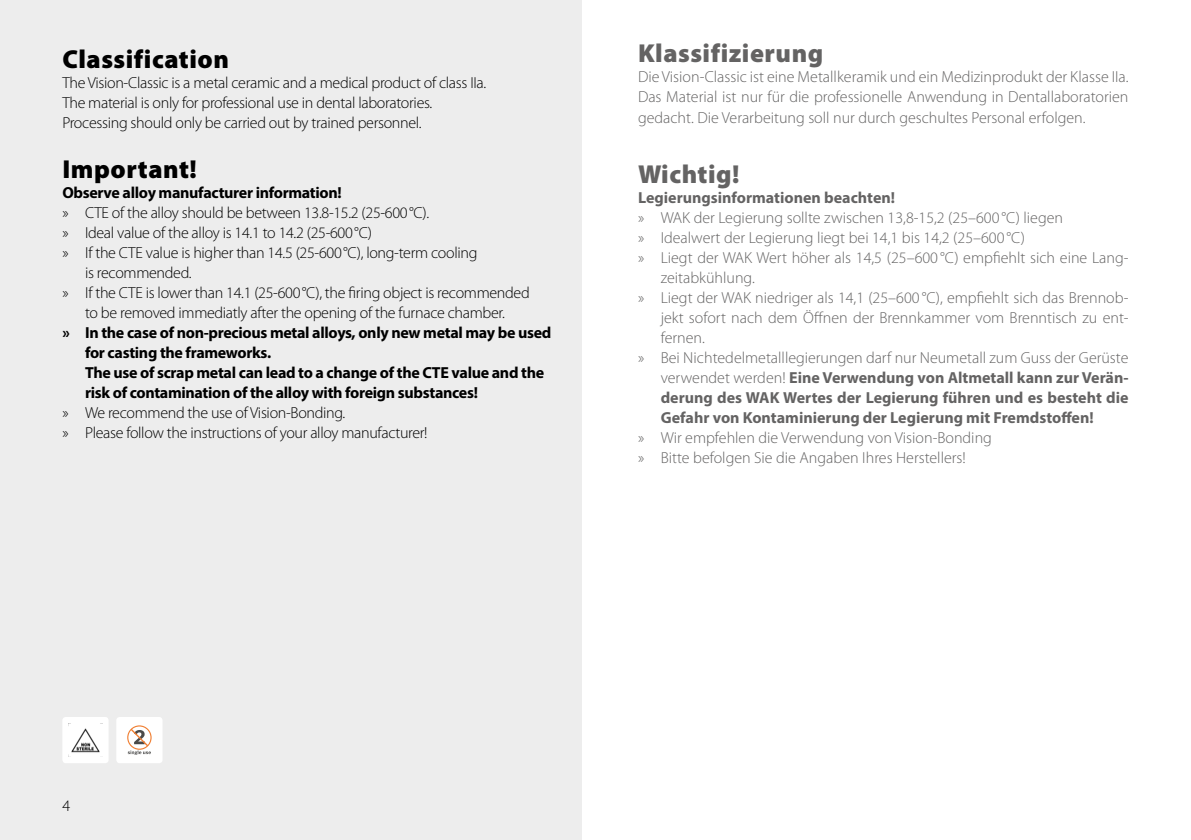
<style>
.page{position:relative;width:1191px;height:840px;background:#fff}
.page>*{position:absolute;margin:0;border:0;box-sizing:border-box;transform-origin:0 0}
.t1{font:900 26px "Myriad Pro";letter-spacing:.02em;color:#000}
.t2{font:900 26px "Myriad Pro";letter-spacing:.02em;color:#646363}
.t3{font:300 16px/20px "Myriad Pro";color:#646363;text-align:justify}
.t4{font:300 16px/20px "Myriad Pro";letter-spacing:-.02em;color:#000}
.t5{font:700 16px/20px "Myriad Pro";letter-spacing:-.02em;color:#000}
.t6{font:700 16px "Myriad Pro";color:#646363}
.s1{font-weight:300}
</style>
<div class="page">
<div style="left:0;top:0;width:581px;height:839px;background:#ededed"></div>
<div style="left:62px;top:716px;width:47px;height:46px;background:#fff;border-radius:3px"></div>
<img style="left:69px;top:723px;width:33px;height:30px">
<div style="left:116px;top:716px;width:46px;height:46px;background:#fff;border-radius:3px"></div>
<svg style="left:127px;top:725px;width:25px;height:29px"></svg>
<h1 class="t1" style="left:62px;top:44px;width:168px">Classification</h1>
<p class="t4" style="left:62px;top:73px;width:425px">The Vision-Classic is a metal ceramic and a medical product of class IIa.<br>The material is only for professional use in dental laboratories.<br>Processing should only be carried out by trained personnel.</p>
<h1 class="t1" style="left:62px;top:154px;width:136px">Important!</h1>
<p class="t5" style="left:62px;top:182px;width:281px">Observe alloy manufacturer information!</p>
<p class="t4" style="left:62px;top:203px;width:368px">» CTE of the alloy should be between 13.8-15.2 (25-600°C).</p>
<p class="t4" style="left:62px;top:223px;width:311px">» Ideal value of the alloy is 14.1 to 14.2 (25-600°C)</p>
<p class="t4" style="left:62px;top:243px;width:416px">» If the CTE value is higher than 14.5 (25-600°C), long-term cooling</p>
<p class="t4" style="left:85px;top:263px;width:108px">is recommended.</p>
<p class="t4" style="left:62px;top:283px;width:469px">» If the CTE is lower than 14.1 (25-600°C), the firing object is recommended</p>
<p class="t4" style="left:85px;top:303px;width:421px">to be removed immediatly after the opening of the furnace chamber.</p>
<p class="t5" style="left:85px;top:322px;width:468px;text-indent:-23px">» In the case of non-precious metal alloys, only new metal may be used for casting the frameworks.<br>The use of scrap metal can lead to a change of the CTE value and the risk of contamination of the alloy with foreign substances!</p>
<p class="t4" style="left:62px;top:403px;width:367px">» We recommend the use of Vision-Bonding.<br>» Please follow the instructions of your alloy manufacturer!</p>
<h1 class="t2" style="left:638px;top:39px;width:187px">Klassifizierung</h1>
<p class="t3" style="left:638px;top:67px;width:492px">Die Vision-Classic ist eine Metallkeramik und ein Medizinprodukt der Klasse IIa.<br>Das Material ist nur für die professionelle Anwendung in Dentallaboratorien gedacht. Die Verarbeitung soll nur durch geschultes Personal erfolgen.</p>
<h1 class="t2" style="left:638px;top:159px;width:103px">Wichtig!</h1>
<p class="t6" style="left:638px;top:187px;width:258px">Legierungsinformationen beachten!</p>
<p class="t3" style="left:638px;top:207px;width:426px">» WAK der Legierung sollte zwischen 13,8-15,2 (25–600 °C) liegen</p>
<p class="t3" style="left:638px;top:227px;width:388px">» Idealwert der Legierung liegt bei 14,1 bis 14,2 (25–600 °C)</p>
<p class="t3" style="left:638px;top:247px;width:492px">» Liegt der WAK Wert höher als 14,5 (25–600 °C) empfiehlt sich eine Lang-</p>
<p class="t3" style="left:660px;top:267px;width:96px">zeitabkühlung.</p>
<p class="t3" style="left:638px;top:287px;width:492px">» Liegt der WAK niedriger als 14,1 (25–600 °C), empfiehlt sich das Brennob-</p>
<p class="t3" style="left:660px;top:307px;width:469px">jekt sofort nach dem Öffnen der Brennkammer vom Brenntisch zu ent-</p>
<p class="t3" style="left:660px;top:327px;width:46px">fernen.</p>
<p class="t3" style="left:638px;top:347px;width:492px">» Bei Nichtedelmetalllegierungen darf nur Neumetall zum Guss der Gerüste</p>
<p class="t6" style="left:660px;top:367px;width:469px"><span class="s1">verwendet werden!</span> Eine Verwendung von Altmetall kann zur Verän-</p>
<p class="t6" style="left:660px;top:387px;width:469px">derung des WAK Wertes der Legierung führen und es besteht die</p>
<p class="t6" style="left:660px;top:407px;width:434px">Gefahr von Kontaminierung der Legierung mit Fremdstoffen!</p>
<p class="t3" style="left:638px;top:427px;width:355px">» Wir empfehlen die Verwendung von Vision-Bonding » Bitte befolgen Sie die Angaben Ihres Herstellers!</p>
<p class="t4" style="left:62px;top:795px;width:9px">4</p>
</div>
